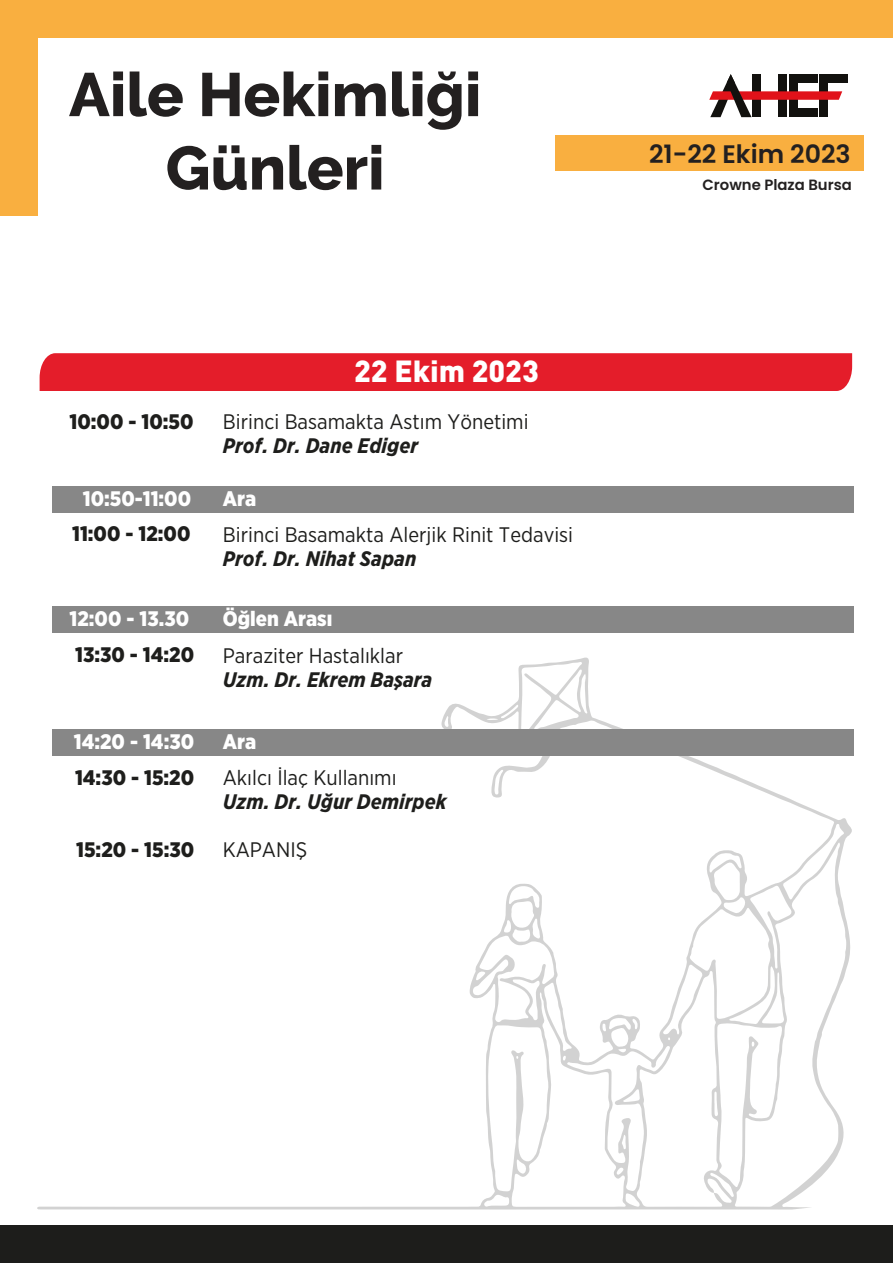
<style>
.page{position:relative;width:893px;height:1263px;background:#fff}
.page>*{position:absolute;margin:0;border:0;box-sizing:border-box;transform-origin:0 0}
.t1{font:800 61.2px/73.3px "Raleway";color:#232020;text-align:center}
.t2{font:30.15px "DINT Black";color:#fff}
.t3{font:600 25.35px "Poppins";color:#232020}
.t4{font:21px "Gotham Narrow";color:#1e1e1c}
.t5{font:italic 700 21px "Gotham Narrow";color:#1e1e1c}
.t6{font:900 21px "Gotham Narrow";color:#1e1e1c}
.t7{font:900 21px "Gotham Narrow";color:#fff}
.t8{font:600 14.85px "Poppins";color:#232020}
</style>
<div class="page">
<svg style="left:37px;top:657px;width:815px;height:552px"></svg>
<div style="left:555px;top:135px;width:308px;height:35px;background:#f9af40"></div>
<div style="left:819px;top:74px;width:28px;height:9px;background:#12110e"></div>
<svg style="left:709px;top:74px;width:133px;height:43px"></svg>
<div style="left:0;top:1226px;width:893px;height:37px;background:#1d1d1b"></div>
<div style="left:0;top:0;width:893px;height:37px;background:#f9af40"></div>
<div style="left:0;top:22px;width:37px;height:194px;background:#f9af40"></div>
<div style="left:40px;top:353px;width:812px;height:38px;background:#e41d2a"></div>
<div style="left:52px;top:729px;width:802px;height:26px;background:#878787"></div>
<div style="left:52px;top:606px;width:802px;height:26px;background:#878787"></div>
<div style="left:52px;top:486px;width:802px;height:26px;background:#878787"></div>
<h1 class="t1" style="left:69px;top:58px;width:414px">Aile Hekimliği<br>Günleri</h1>
<h2 class="t2" style="left:354px;top:351px;width:186px">22 Ekim 2023</h2>
<p class="t6" style="left:70px;top:408px;width:125px">10:00 - 10:50</p>
<p class="t4" style="left:223px;top:409px;width:307px">Birinci Basamakta Astım Yönetimi</p>
<p class="t5" style="left:223px;top:432px;width:197px">Prof. Dr. Dane Ediger</p>
<p class="t7" style="left:83px;top:485px;width:110px">10:50-11:00</p>
<p class="t7" style="left:223px;top:485px;width:35px">Ara</p>
<p class="t6" style="left:72px;top:520px;width:120px">11:00 - 12:00</p>
<p class="t4" style="left:223px;top:521px;width:352px">Birinci Basamakta Alerjik Rinit Tedavisi</p>
<p class="t5" style="left:223px;top:545px;width:195px">Prof. Dr. Nihat Sapan</p>
<p class="t7" style="left:70px;top:604px;width:121px">12:00 - 13.30</p>
<p class="t7" style="left:223px;top:605px;width:111px">Öğlen Arası</p>
<p class="t6" style="left:75px;top:641px;width:121px">13:30 - 14:20</p>
<p class="t4" style="left:223px;top:642px;width:182px">Paraziter Hastalıklar</p>
<p class="t5" style="left:223px;top:666px;width:211px">Uzm. Dr. Ekrem Başara</p>
<p class="t7" style="left:74px;top:728px;width:122px">14:20 - 14:30</p>
<p class="t7" style="left:223px;top:728px;width:35px">Ara</p>
<p class="t6" style="left:75px;top:763px;width:121px">14:30 - 15:20</p>
<p class="t6" style="left:76px;top:835px;width:119px">15:20 - 15:30</p>
<p class="t4" style="left:223px;top:764px;width:175px">Akılcı İlaç Kullanımı</p>
<p class="t5" style="left:223px;top:788px;width:225px">Uzm. Dr. Uğur Demirpek</p>
<p class="t4" style="left:223px;top:836px;width:86px">KAPANIŞ</p>
<p class="t3" style="left:649px;top:139px;width:203px">21-22 Ekim 2023</p>
<p class="t8" style="left:702px;top:176px;width:151px">Crowne Plaza Bursa</p>
</div>
